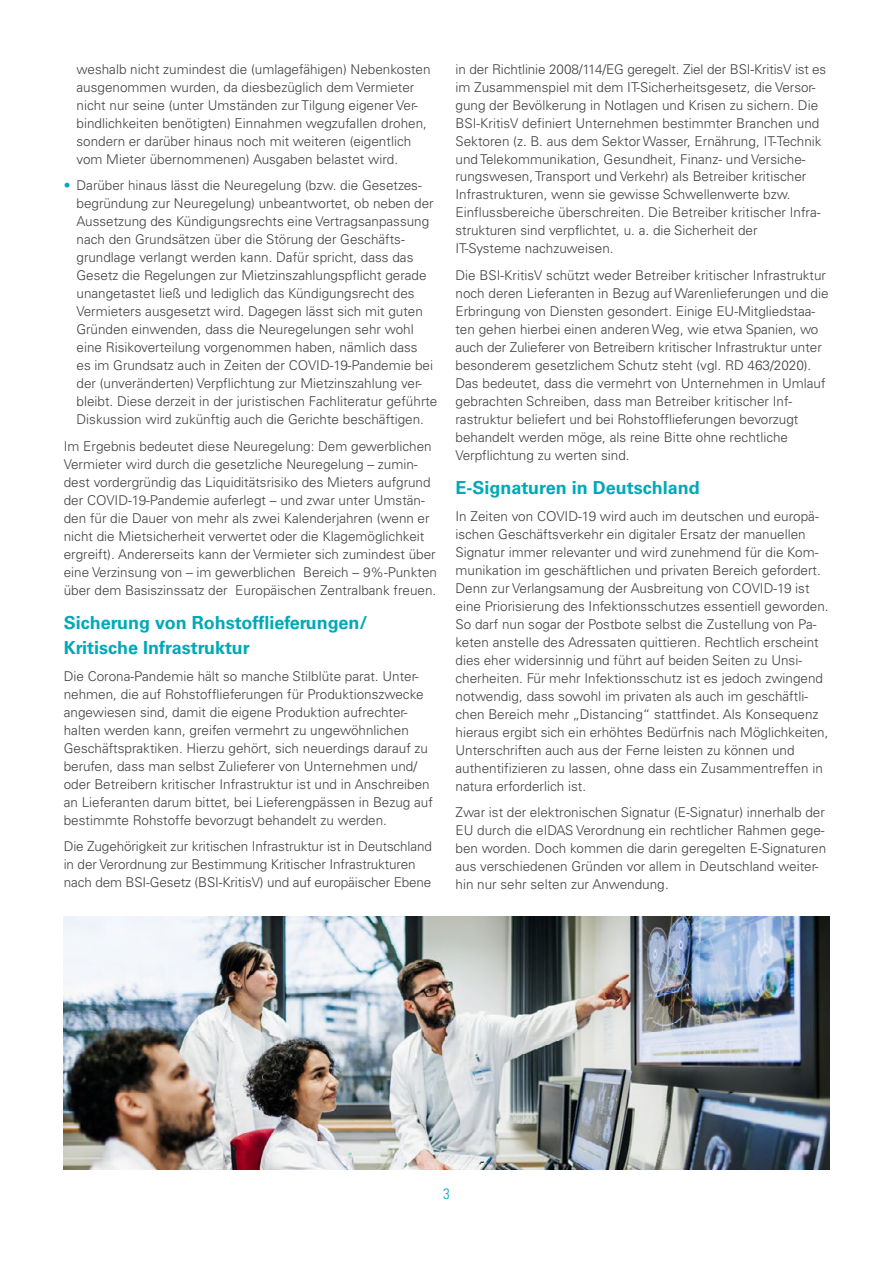
<style>
.page{position:relative;width:893px;height:1263px;background:#fff}
.page>*{position:absolute;margin:0;border:0;box-sizing:border-box;transform-origin:0 0}
.t1{font:700 18px/25.5px "Univers LTCYR 65";color:#00a9b7}
.t2{font:15px "Univers LTCYR 47 Light Cond";color:#00a9b7}
.t3{font:300 13.5px/18px "Univers LTCYR 45";color:#414042}
.s1{color:#00a9b7}
</style>
<div class="page">
<img style="left:64px;top:916px;width:765px;height:253px">
<p class="t3" style="left:77px;top:59px;width:356px">weshalb nicht zumindest die (umlagefähigen) Nebenkosten ausgenommen wurden, da diesbezüglich dem Vermieter nicht nur seine (unter Umständen zur Tilgung eigener Ver&shy;bindlichkeiten benötigten) Einnahmen wegzufallen drohen, sondern er darüber hinaus noch mit weiteren (eigentlich vom Mieter übernommenen) Ausgaben belastet wird.</p>
<p class="t3" style="left:77px;top:176px;width:362px;text-indent:-13px"><span class="s1">•</span> Darüber hinaus lässt die Neuregelung (bzw. die Gesetzes&shy;begründung zur Neuregelung) unbeantwortet, ob neben der Aussetzung des Kündigungsrechts eine Vertragsanpassung nach den Grundsätzen über die Störung der Geschäfts&shy;grundlage verlangt werden kann. Dafür spricht, dass das Gesetz die Regelungen zur Mietzinszahlungspflicht gerade unangetastet ließ und lediglich das Kündigungsrecht des Vermieters ausgesetzt wird. Dagegen lässt sich mit guten Gründen einwenden, dass die Neuregelungen sehr wohl eine Risikoverteilung vorgenommen haben, nämlich dass<br>es im Grundsatz auch in Zeiten der COVID-19-Pandemie bei der (unveränderten) Verpflichtung zur Mietzinszahlung ver&shy;bleibt. Diese derzeit in der juristischen Fachliteratur geführte Diskussion wird zukünftig auch die Gerichte beschäftigen.</p>
<p class="t3" style="left:64px;top:436px;width:375px">Im Ergebnis bedeutet diese Neuregelung: Dem gewerblichen Vermieter wird durch die gesetzliche Neuregelung – zumin&shy;dest vordergründig das Liquiditätsrisiko des Mieters aufgrund der COVID-19-Pandemie auferlegt – und zwar unter Umstän&shy;den für die Dauer von mehr als zwei Kalenderjahren (wenn er nicht die Mietsicherheit verwertet oder die Klagemöglichkeit ergreift). Andererseits kann der Vermieter sich zumindest über eine Verzinsung von – im gewerblichen Bereich – 9%-Punkten über dem Basiszinssatz der Europäischen Zentralbank freuen.</p>
<h1 class="t1" style="left:64px;top:609px;width:305px">Sicherung von Rohstofflieferungen/<br>Kritische Infrastruktur</h1>
<p class="t3" style="left:64px;top:666px;width:371px">Die Corona-Pandemie hält so manche Stilblüte parat. Unter&shy;nehmen, die auf Rohstofflieferungen für Produktionszwecke angewiesen sind, damit die eigene Produktion aufrechter&shy;halten werden kann, greifen vermehrt zu ungewöhnlichen Geschäftspraktiken. Hierzu gehört, sich neuerdings darauf zu berufen, dass man selbst Zulieferer von Unternehmen und/ oder Betreibern kritischer Infrastruktur ist und in Anschreiben an Lieferanten darum bittet, bei Lieferengpässen in Bezug auf bestimmte Rohstoffe bevorzugt behandelt zu werden.</p>
<p class="t3" style="left:64px;top:837px;width:370px">Die Zugehörigkeit zur kritischen Infrastruktur ist in Deutschland in der Verordnung zur Bestimmung Kritischer Infrastrukturen nach dem BSI-Gesetz (BSI-KritisV) und auf europäischer Ebene</p>
<p class="t3" style="left:455px;top:59px;width:372px">in der Richtlinie 2008/114/EG geregelt. Ziel der BSI-KritisV ist es im Zusammenspiel mit dem IT-Sicherheitsgesetz, die Versor&shy;gung der Bevölkerung in Notlagen und Krisen zu sichern. Die BSI-KritisV definiert Unternehmen bestimmter Branchen und Sektoren (z. B. aus dem Sektor Wasser, Ernährung, IT-Technik und Telekommunikation, Gesundheit, Finanz- und Versiche&shy;rungswesen, Transport und Verkehr) als Betreiber kritischer Infrastrukturen, wenn sie gewisse Schwellenwerte bzw.<br>Einflussbereiche überschreiten. Die Betreiber kritischer Infra&shy;strukturen sind verpflichtet, u. a. die Sicherheit der IT-Systeme nachzuweisen.</p>
<p class="t3" style="left:455px;top:266px;width:375px">Die BSI-KritisV schützt weder Betreiber kritischer Infrastruktur noch deren Lieferanten in Bezug auf Warenlieferungen und die Erbringung von Diensten gesondert. Einige EU-Mitgliedstaa&shy;ten gehen hierbei einen anderen Weg, wie etwa Spanien, wo auch der Zulieferer von Betreibern kritischer Infrastruktur unter besonderem gesetzlichem Schutz steht (vgl. RD 463/2020).<br>Das bedeutet, dass die vermehrt von Unternehmen in Umlauf gebrachten Schreiben, dass man Betreiber kritischer Inf&shy;rastruktur beliefert und bei Rohstofflieferungen bevorzugt behandelt werden möge, als reine Bitte ohne rechtliche Verpflichtung zu werten sind.</p>
<h1 class="t1" style="left:455px;top:474px;width:246px">E-Signaturen in Deutschland</h1>
<p class="t3" style="left:455px;top:506px;width:375px">In Zeiten von COVID-19 wird auch im deutschen und europä&shy;ischen Geschäftsverkehr ein digitaler Ersatz der manuellen Signatur immer relevanter und wird zunehmend für die Kom&shy;munikation im geschäftlichen und privaten Bereich gefordert.<br>Denn zur Verlangsamung der Ausbreitung von COVID-19 ist eine Priorisierung des Infektionsschutzes essentiell geworden.<br>So darf nun sogar der Postbote selbst die Zustellung von Pa&shy;keten anstelle des Adressaten quittieren. Rechtlich erscheint dies eher widersinnig und führt auf beiden Seiten zu Unsi&shy;cherheiten. Für mehr Infektionsschutz ist es jedoch zwingend notwendig, dass sowohl im privaten als auch im geschäftli&shy;chen Bereich mehr „Distancing“ stattfindet. Als Konsequenz hieraus ergibt sich ein erhöhtes Bedürfnis nach Möglichkeiten, Unterschriften auch aus der Ferne leisten zu können und authentifizieren zu lassen, ohne dass ein Zusammentreffen in natura erforderlich ist.</p>
<p class="t3" style="left:455px;top:803px;width:372px">Zwar ist der elektronischen Signatur (E-Signatur) innerhalb der EU durch die eIDAS Verordnung ein rechtlicher Rahmen gege&shy;ben worden. Doch kommen die darin geregelten E-Signaturen aus verschiedenen Gründen vor allem in Deutschland weiter&shy;hin nur sehr selten zur Anwendung.</p>
<p class="t2" style="left:443px;top:1184px;width:8px">3</p>
</div>
